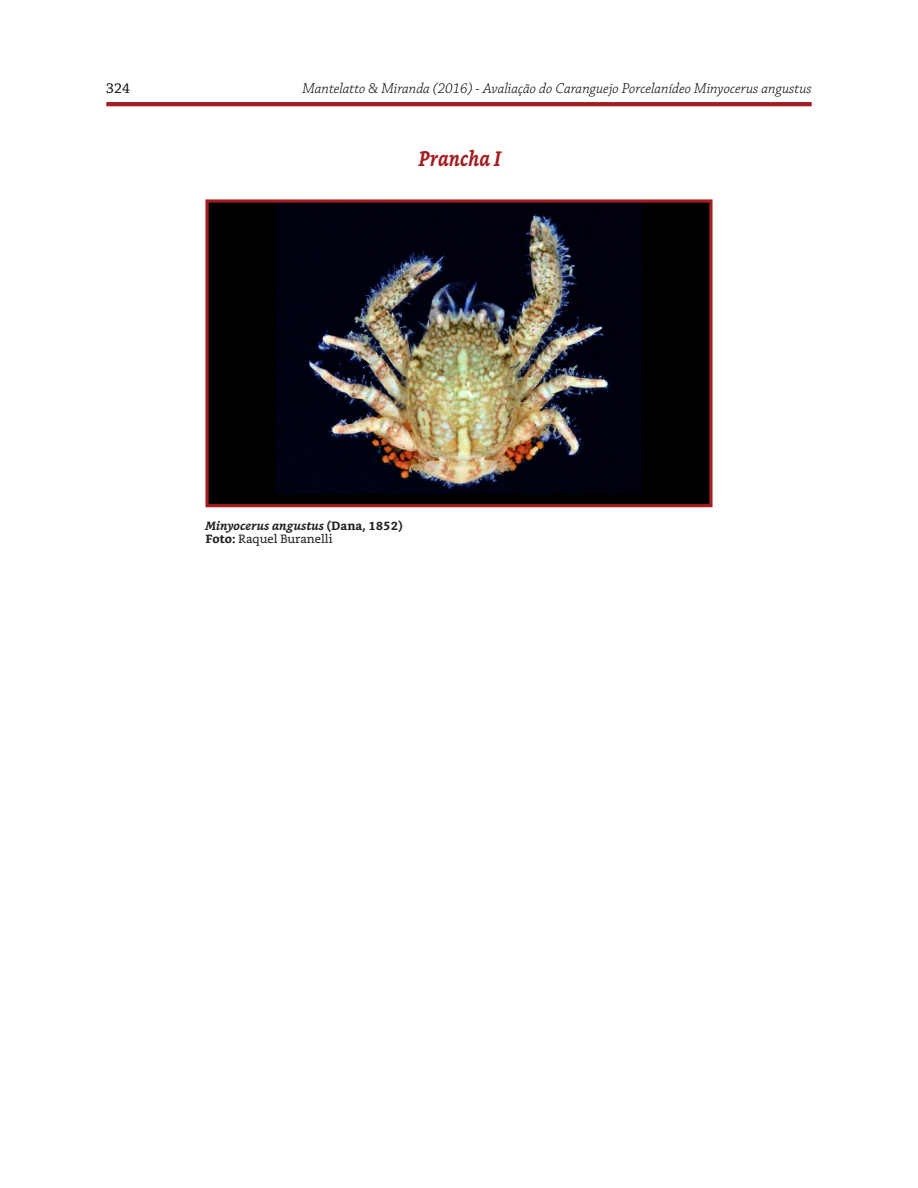
<style>
.page{position:relative;width:918px;height:1188px;background:#fff}
.page>*{position:absolute;margin:0;border:0;box-sizing:border-box;transform-origin:0 0}
.PRANCHA_TITULO{font:italic 700 21px "Bookerly";color:#a41d20;scale:.87 1}
.t1{font:italic 300 15px "Chaparral Pro";color:#000}
.t2{font:15px "Chaparral Pro";color:#000}
.t3{font:italic 700 12px "Bookerly";color:#231f20}
.t4{font:12px "Bookerly";color:#231f20}
.s1{font-style:normal}
.s2{font-weight:700}
</style>
<div class="page">
<hr style="left:106px;top:102px;width:706px;height:4px;background:#a51d22">
<div style="left:207px;top:201px;width:504px;height:305px;background:#000"></div>
<img style="left:276px;top:203px;width:366px;height:290px">
<div style="left:205px;top:199px;width:508px;height:308px;border:3px solid #a41d20"></div>
<p class="t2" style="left:106px;top:80px;width:25px">324</p>
<p class="t1" style="left:302px;top:80px;width:511px">Mantelatto &amp; Miranda (2016) - Avaliação do Caranguejo Porcelanídeo Minyocerus angustus</p>
<p class="PRANCHA_TITULO" style="left:419px;top:146px;width:97px">Prancha I</p>
<p class="t3" style="left:205px;top:519px;width:199px">Minyocerus angustus <span class="s1">(Dana, 1852)</span></p>
<p class="t4" style="left:205px;top:532px;width:129px"><span class="s2">Foto:</span> Raquel Buranelli</p>
</div>
